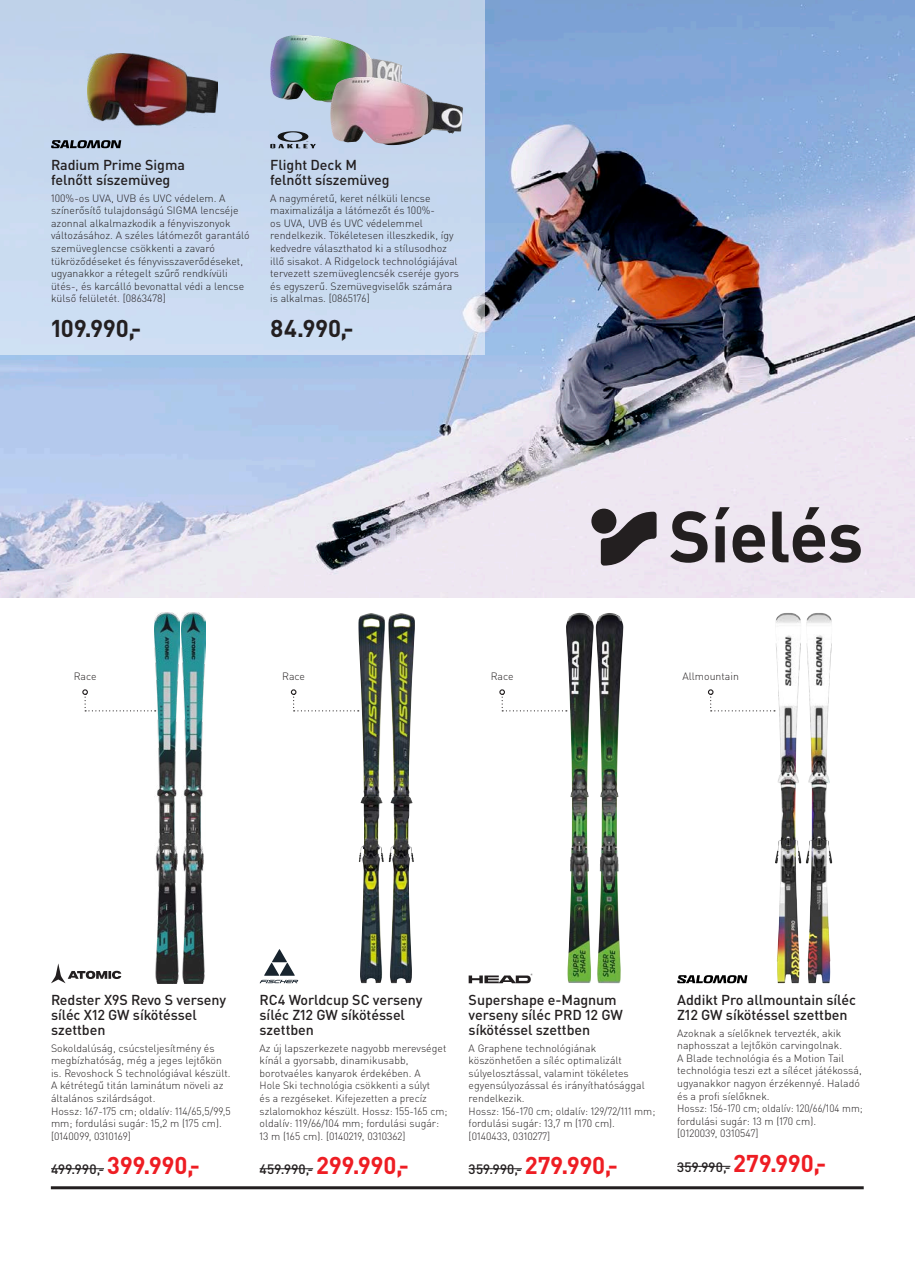
<style>
.page{position:relative;width:915px;height:1263px;background:#fff}
.page>*{position:absolute;margin:0;border:0;box-sizing:border-box;transform-origin:0 0}
.Erlebinsbereich{font:700 71.25px "DIN Pro";letter-spacing:-.01em;color:#231f20}
.Preis_S_faerbig{font:700 24px "DIN Pro";color:#231f20}
.TI_1_Produktbezeichn{font:500 14.25px/15px "DIN Pro";letter-spacing:-.005em;color:#231f20}
.Preis_S_faerbig-2{font:500 13.5px "DIN Pro";letter-spacing:.025em;color:#231f20}
.TI_2_Text{font:300 10.5px/12.6px "DIN Pro";color:#231f20}
.s1{font-weight:700;font-size:24px;color:#ee1d23}
</style>
<div class="page">
<hr style="left:51px;top:1186px;width:812px;height:3px;background:#231f20">
<img style="left:0;top:0;width:914px;height:597px">
<div style="left:0;top:0;width:485px;height:355px;background:#c7d9ee"></div>
<img style="left:358px;top:613px;width:26px;height:370px">
<hr style="left:259px;top:1168px;width:54px;height:1px;background:#231f20">
<svg style="left:259px;top:949px;width:39px;height:34px"></svg>
<img style="left:595px;top:613px;width:28px;height:370px">
<img style="left:565px;top:613px;width:28px;height:370px">
<hr style="left:468px;top:1168px;width:53px;height:1px;background:#231f20">
<svg style="left:468px;top:973px;width:64px;height:10px"></svg>
<img style="left:774px;top:613px;width:43px;height:370px">
<hr style="left:677px;top:1166px;width:53px;height:1px;background:#231f20">
<svg style="left:677px;top:975px;width:70px;height:8px"></svg>
<img style="left:88px;top:54px;width:129px;height:73px">
<svg style="left:270px;top:131px;width:46px;height:17px"></svg>
<img style="left:270px;top:35px;width:132px;height:67px">
<img style="left:330px;top:77px;width:133px;height:68px">
<img style="left:155px;top:613px;width:24px;height:370px">
<img style="left:181px;top:613px;width:24px;height:370px">
<hr style="left:51px;top:1168px;width:53px;height:1px;background:#231f20">
<svg style="left:51px;top:963px;width:70px;height:20px"></svg>
<svg style="left:51px;top:140px;width:70px;height:8px"></svg>
<svg style="left:82px;top:689px;width:74px;height:22px"></svg>
<svg style="left:291px;top:689px;width:67px;height:22px"></svg>
<svg style="left:499px;top:689px;width:67px;height:22px"></svg>
<svg style="left:708px;top:689px;width:66px;height:22px"></svg>
<div style="left:591px;top:509px;width:25px;height:25px;background:#231f20;border-radius:50%"></div>
<svg style="left:600px;top:512px;width:56px;height:54px"></svg>
<p class="TI_1_Produktbezeichn" style="left:51px;top:156px;width:135px">Radium Prime Sigma felnőtt síszemüveg</p>
<p class="TI_2_Text" style="left:51px;top:191px;width:200px">100%-os UVA, UVB és UVC védelem. A színerősítő tulajdonságú SIGMA lencséje azonnal alkalmazkodik a fényviszonyok változásához. A széles látómezőt garantáló szemüveglencse csökkenti a zavaró tükröződéseket és fényvisszaverődéseket, ugyanakkor a rétegelt szűrő rendkívüli ütés-, és karcálló bevonattal védi a lencse külső felületét. [0863478]</p>
<p class="Preis_S_faerbig" style="left:51px;top:308px;width:92px">109.990,-</p>
<p class="TI_1_Produktbezeichn" style="left:270px;top:156px;width:121px">Flight Deck M felnőtt síszemüveg</p>
<p class="TI_2_Text" style="left:270px;top:191px;width:190px">A nagyméretű, keret nélküli lencse maximalizálja a látómezőt és 100%-<br>os UVA, UVB és UVC védelemmel rendelkezik. Tökéletesen illeszkedik, így kedvedre választhatod ki a stílusodhoz illő sisakot. A Ridgelock technológiájával tervezett szemüveglencsék cseréje gyors és egyszerű. Szemüvegviselők számára is alkalmas. [0865176]</p>
<p class="Preis_S_faerbig" style="left:270px;top:308px;width:85px">84.990,-</p>
<p class="Erlebinsbereich" style="left:668px;top:477px;width:196px">Síelés</p>
<p class="TI_2_Text" style="left:74px;top:669px;width:24px">Race</p>
<p class="TI_2_Text" style="left:282px;top:669px;width:24px">Race</p>
<p class="TI_2_Text" style="left:490px;top:669px;width:24px">Race</p>
<p class="TI_2_Text" style="left:682px;top:669px;width:58px">Allmountain</p>
<p class="TI_1_Produktbezeichn" style="left:51px;top:990px;width:176px">Redster X9S Revo S verseny síléc X12 GW síkötéssel szettben</p>
<p class="TI_2_Text" style="left:51px;top:1040px;width:181px">Sokoldalúság, csúcsteljesítmény és megbízhatóság, még a jeges lejtőkön is. Revoshock S technológiával készült.<br>A kétrétegű titán laminátum növeli az általános szilárdságot.<br>Hossz: 167-175 cm; oldalív: 114/65,5/99,5 mm; fordulási sugár: 15,2 m (175 cm). [0140099, 0310169]</p>
<p class="Preis_S_faerbig-2" style="left:51px;top:1158px;width:150px">499.990,- <span class="s1">399.990,-</span></p>
<p class="TI_1_Produktbezeichn" style="left:259px;top:990px;width:164px">RC4 Worldcup SC verseny síléc Z12 GW síkötéssel szettben</p>
<p class="TI_2_Text" style="left:259px;top:1040px;width:189px">Az új lapszerkezete nagyobb merevséget kínál a gyorsabb, dinamikusabb, borotvaéles kanyarok érdekében. A<br>Hole Ski technológia csökkenti a súlyt<br>és a rezgéseket. Kifejezetten a precíz szlalomokhoz készült. Hossz: 155-165 cm; oldalív: 119/66/104 mm; fordulási sugár:<br>13 m (165 cm). [0140219, 0310362]</p>
<p class="Preis_S_faerbig-2" style="left:259px;top:1158px;width:151px">459.990,- <span class="s1">299.990,-</span></p>
<p class="TI_1_Produktbezeichn" style="left:468px;top:990px;width:156px">Supershape e-Magnum verseny síléc PRD 12 GW síkötéssel szettben</p>
<p class="TI_2_Text" style="left:468px;top:1040px;width:188px">A Graphene technológiának köszönhetően a síléc optimalizált súlyelosztással, valamint tökéletes egyensúlyozással és irányíthatósággal rendelkezik.<br>Hossz: 156-170 cm; oldalív: 129/72/111 mm; fordulási sugár: 13,7 m (170 cm). [0140433, 0310277]</p>
<p class="Preis_S_faerbig-2" style="left:468px;top:1158px;width:151px">359.990,- <span class="s1">279.990,-</span></p>
<p class="TI_1_Produktbezeichn" style="left:677px;top:990px;width:180px">Addikt Pro allmountain síléc<br>Z12 GW síkötéssel szettben</p>
<p class="TI_2_Text" style="left:677px;top:1025px;width:187px">Azoknak a síelőknek tervezték, akik naphosszat a lejtőkön carvingolnak.<br>A Blade technológia és a Motion Tail technológia teszi ezt a sílécet játékossá, ugyanakkor nagyon érzékennyé. Haladó és a profi síelőknek.<br>Hossz: 156-170 cm; oldalív: 120/66/104 mm; fordulási sugár: 13 m (170 cm).<br>[0120039, 0310547]</p>
<p class="Preis_S_faerbig-2" style="left:677px;top:1156px;width:151px">359.990,- <span class="s1">279.990,-</span></p>
</div>
